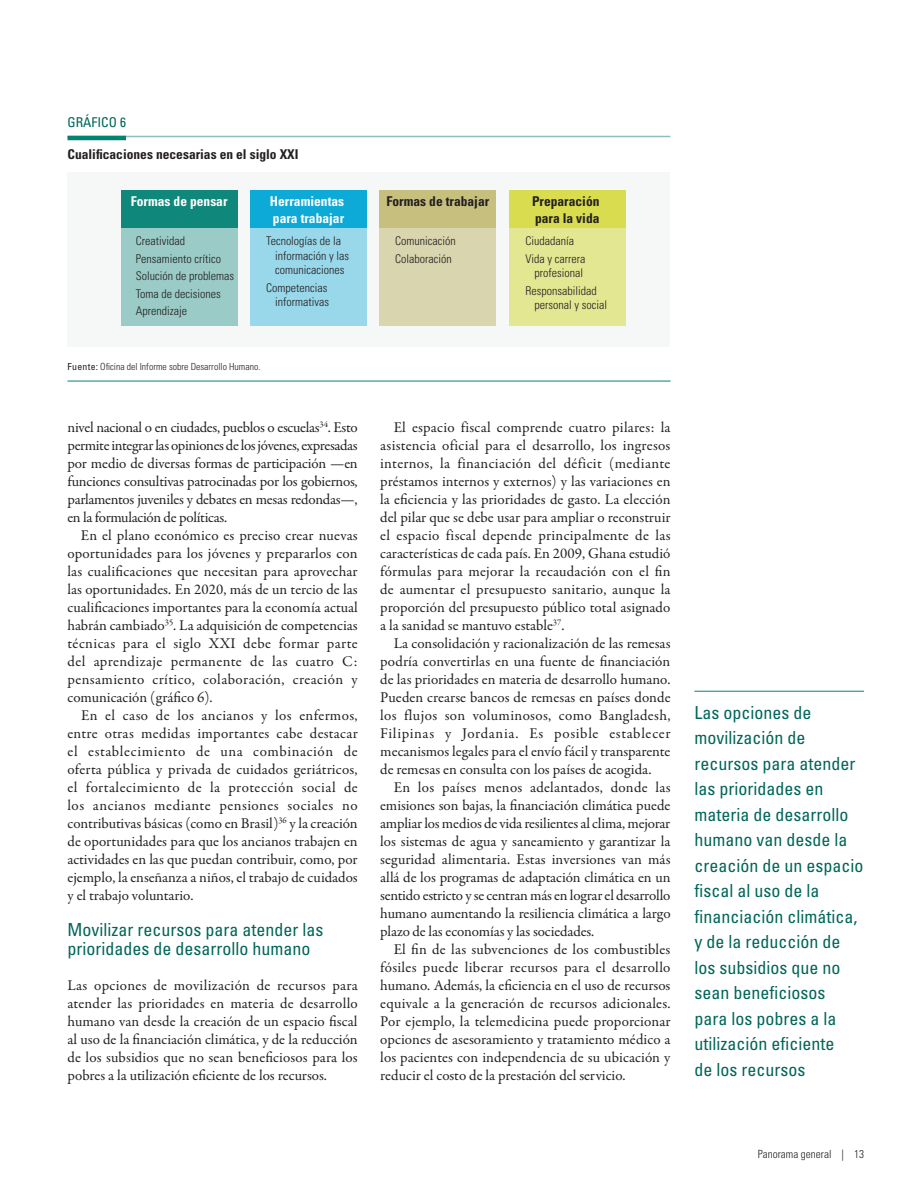
<style>
.page{position:relative;width:918px;height:1188px;background:#fff}
.page>*{position:absolute;margin:0;border:0;box-sizing:border-box;transform-origin:0 0}
.t1{font:condensed 18px/25.5px "Univers LT Std";color:#006659}
.t2{font:15px/18px "Garamond Premr Pro";color:#231f20;text-align:justify}
.t3{font:700 condensed 13.5px/16.2px "Univers LT Std";color:#231f20}
.t4{font:700 condensed 13.5px/16.2px "Univers LT Std";color:#fff}
.t5{font:condensed 13.5px "Univers LT Std";color:#006659}
.t6{font:300 condensed 12px/17.4px "Univers LT Std";color:#231f20}
.t7{font:300 condensed 11.25px "Univers LT Std";color:#231f20}
.t8{font:300 condensed 9.75px "Univers LT Std";color:#231f20}
.s1{font-weight:400}
</style>
<div class="page">
<hr style="left:694px;top:691px;width:170px;height:1px;background:#008373">
<hr style="left:68px;top:136px;width:602px;height:1px;background:#8bc0bb">
<hr style="left:68px;top:136px;width:58px;height:4px;background:#008373">
<hr style="left:68px;top:381px;width:602px;height:1px;background:#008373">
<div style="left:68px;top:172px;width:602px;height:174px;background:#f6f8f8"></div>
<div style="left:121px;top:190px;width:116px;height:38px;background:#0f877a"></div>
<div style="left:121px;top:228px;width:116px;height:97px;background:#9acbc6"></div>
<div style="left:250px;top:190px;width:117px;height:38px;background:#0da9d7"></div>
<div style="left:250px;top:228px;width:117px;height:97px;background:#99d8ea"></div>
<div style="left:380px;top:190px;width:116px;height:38px;background:#c6bf7e"></div>
<div style="left:380px;top:228px;width:116px;height:97px;background:#d9d5ae"></div>
<div style="left:509px;top:190px;width:116px;height:38px;background:#d8dc4e"></div>
<div style="left:509px;top:228px;width:116px;height:97px;background:#e4e792"></div>
<p class="t5" style="left:68px;top:113px;width:60px">GRÁFICO 6</p>
<p class="t3" style="left:68px;top:146px;width:232px">Cualificaciones necesarias en el siglo XXI</p>
<p class="t4" style="left:131px;top:194px;width:98px">Formas de pensar</p>
<p class="t6" style="left:136px;top:232px;width:100px">Creatividad<br>Pensamiento crítico<br>Solución de problemas<br>Toma de decisiones<br>Aprendizaje</p>
<p class="t4" style="left:270px;top:194px;width:76px">Herramientas para trabajar</p>
<p class="t6" style="left:275px;top:234px;width:75px;line-height:14.4px;text-indent:-9px">Tecnologías de la información y las comunicaciones</p>
<p class="t6" style="left:266px;top:280px;width:64px;line-height:14.4px;text-align:right">Competencias informativas</p>
<p class="t8" style="left:68px;top:361px;width:195px"><span class="s1">Fuente:</span> Oficina del Informe sobre Desarrollo Humano.</p>
<p class="t2" style="left:67px;top:419px;width:292px">nivel nacional o en ciudades, pueblos o escuelas<sup>34</sup>. Esto permite integrar las opiniones de los jóvenes, expresadas por medio de diversas formas de participación —en funciones consultivas patrocinadas por los gobiernos, parlamentos juveniles y debates en mesas redondas—, en la formulación de políticas.</p>
<p class="t2" style="left:67px;top:527px;width:292px;text-indent:13px">En el plano económico es preciso crear nuevas oportunidades para los jóvenes y prepararlos con las cualificaciones que necesitan para aprovechar las oportunidades. En 2020, más de un tercio de las cualificaciones importantes para la economía actual habrán cambiado<sup>35</sup>. La adquisición de competencias técnicas para el siglo XXI debe formar parte del aprendizaje permanente de las cuatro C: pensamiento crítico, colaboración, creación y comunicación (gráfico 6).</p>
<p class="t2" style="left:67px;top:707px;width:292px;text-indent:14px">En el caso de los ancianos y los enfermos, entre otras medidas importantes cabe destacar el establecimiento de una combinación de oferta pública y privada de cuidados geriátricos, el fortalecimiento de la protección social de los ancianos mediante pensiones sociales no contributivas básicas (como en Brasil)<sup>36</sup> y la creación de oportunidades para que los ancianos trabajen en actividades en las que puedan contribuir, como, por ejemplo, la enseñanza a niños, el trabajo de cuidados y el trabajo voluntario.</p>
<p class="t1" style="left:68px;top:920px;width:257px;line-height:19.5px">Movilizar recursos para atender las prioridades de desarrollo humano</p>
<p class="t2" style="left:68px;top:977px;width:292px">Las opciones de movilización de recursos para atender las prioridades en materia de desarrollo humano van desde la creación de un espacio fiscal al uso de la financiación climática, y de la reducción de los subsidios que no sean beneficiosos para los pobres a la utilización eficiente de los recursos.</p>
<p class="t3" style="left:387px;top:194px;width:104px">Formas de trabajar</p>
<p class="t6" style="left:395px;top:232px;width:62px">Comunicación<br>Colaboración</p>
<p class="t3" style="left:532px;top:194px;width:69px">Preparación para la vida</p>
<p class="t6" style="left:525px;top:232px;width:61px">Ciudadanía<br>Vida y carrera</p>
<p class="t6" style="left:525px;top:264px;width:73px;text-align:center">profesional<br>Responsabilidad</p>
<p class="t6" style="left:534px;top:296px;width:74px">personal y social</p>
<p class="t2" style="left:380px;top:419px;width:292px;text-indent:14px">El espacio fiscal comprende cuatro pilares: la asistencia oficial para el desarrollo, los ingresos internos, la financiación del déficit (mediante préstamos internos y externos) y las variaciones en la eficiencia y las prioridades de gasto. La elección del pilar que se debe usar para ampliar o reconstruir el espacio fiscal depende principalmente de las características de cada país. En 2009, Ghana estudió fórmulas para mejorar la recaudación con el fin de aumentar el presupuesto sanitario, aunque la proporción del presupuesto público total asignado a la sanidad se mantuvo estable<sup>37</sup>.</p>
<p class="t2" style="left:380px;top:635px;width:292px;text-indent:13px">La consolidación y racionalización de las remesas podría convertirlas en una fuente de financiación de las prioridades en materia de desarrollo humano.<br>Pueden crearse bancos de remesas en países donde los flujos son voluminosos, como Bangladesh, Filipinas y Jordania. Es posible establecer mecanismos legales para el envío fácil y transparente de remesas en consulta con los países de acogida.</p>
<p class="t2" style="left:380px;top:779px;width:292px;text-indent:13px">En los países menos adelantados, donde las emisiones son bajas, la financiación climática puede ampliar los medios de vida resilientes al clima, mejorar los sistemas de agua y saneamiento y garantizar la seguridad alimentaria. Estas inversiones van más allá de los programas de adaptación climática en un sentido estricto y se centran más en lograr el desarrollo humano aumentando la resiliencia climática a largo plazo de las economías y las sociedades.</p>
<p class="t2" style="left:380px;top:941px;width:292px;text-indent:13px">El fin de las subvenciones de los combustibles fósiles puede liberar recursos para el desarrollo humano. Además, la eficiencia en el uso de recursos equivale a la generación de recursos adicionales.<br>Por ejemplo, la telemedicina puede proporcionar opciones de asesoramiento y tratamiento médico a los pacientes con independencia de su ubicación y reducir el costo de la prestación del servicio.</p>
<p class="t1" style="left:694px;top:699px;width:170px">Las opciones de movilización de recursos para atender las prioridades en materia de desarrollo humano van desde la creación de un espacio fiscal al uso de la financiación climática, y de la reducción de los subsidios que no sean beneficiosos<br>para los pobres a la utilización eficiente<br>de los recursos</p>
<p class="t7" style="left:758px;top:1147px;width:108px">Panorama general | 13</p>
</div>
